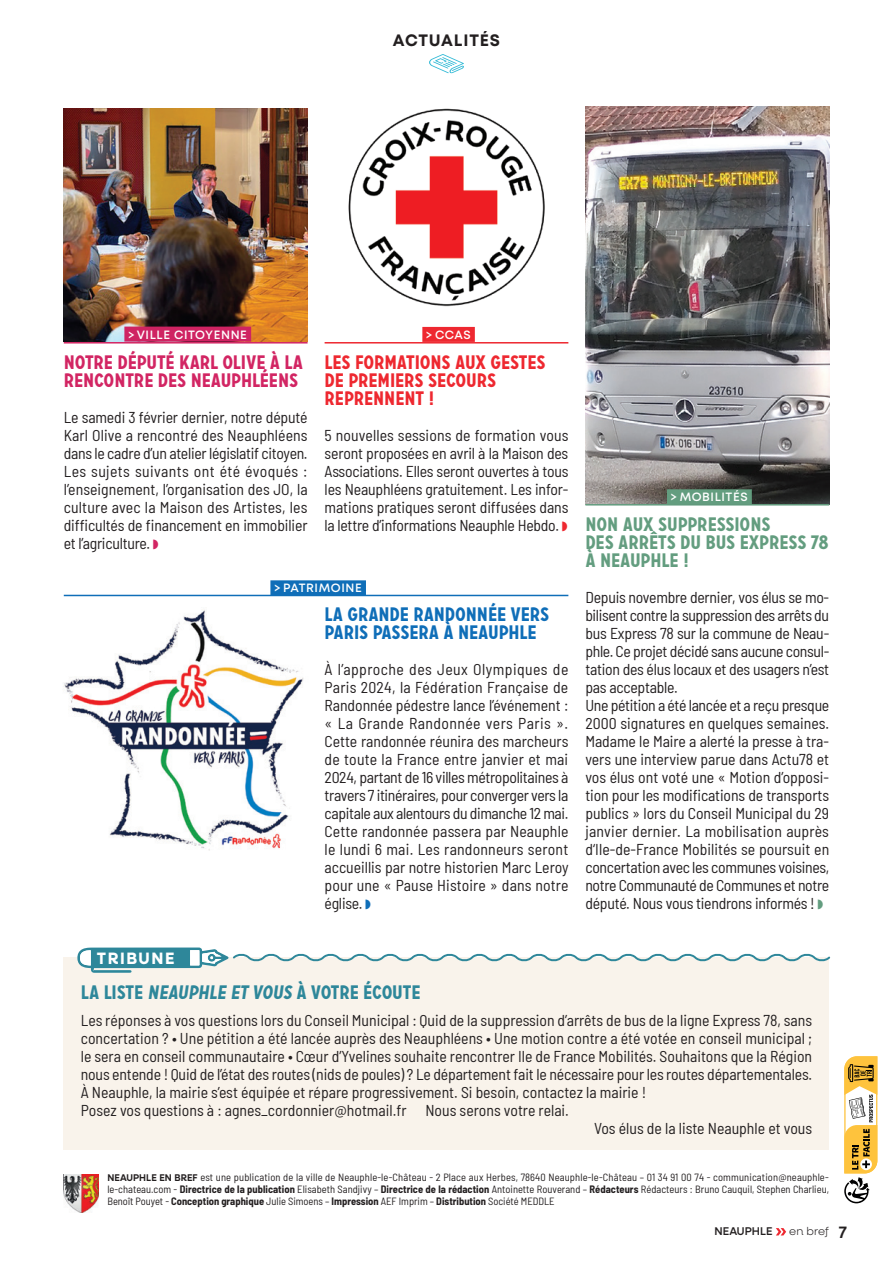
<style>
.page{position:relative;width:893px;height:1263px;background:#fff}
.page>*{position:absolute;margin:0;border:0;box-sizing:border-box;transform-origin:0 0}
.t1{font:700 19.5px/18px "Carrosserie";letter-spacing:-.005em;color:#639d7f}
.t2{font:700 19.5px/18px "Carrosserie";letter-spacing:-.005em;color:#ee2830}
.t3{font:700 19.5px/18px "Carrosserie";letter-spacing:-.005em;color:#d22563}
.t4{font:700 19.5px/18px "Carrosserie";letter-spacing:-.005em;color:#0f6eb8}
.t5{font:700 19.5px "Carrosserie";letter-spacing:-.005em;color:#2e879a}
.t6{font:700 16.5px "Mont";letter-spacing:.05em;color:#231f20}
.t7{font:700 16.5px "Neulis Alt";letter-spacing:.1em;color:#fff}
.t8{font:semi-condensed 15.75px/18px "Barlow";letter-spacing:-.005em;color:#231f20;text-align:justify}
.t9{font:600 12px "Mont";letter-spacing:.05em;color:#fff}
.t10{font:500 11.25px "Neulis Alt";letter-spacing:.01em;color:#231f20}
.t11{font:300 11.25px "Neulis Alt";letter-spacing:-.01em;color:#231f20}
.t12{font:semi-condensed 10.5px/12px "Barlow";color:#231f20;text-align:justify}
.s1{color:#d22563}
.s2{color:#ee2830}
.s3{color:#0f6eb8}
.s4{color:#639d7f}
.s5{font-family:"Neulis Alt";font-weight:600;font-stretch:normal;font-size:9.75px}
.s6{font-weight:700}
.s7{font-weight:500;font-size:16.5px}
</style>
<div class="page">
<svg style="left:776px;top:1228px;width:10px;height:7px"></svg>
<svg style="left:429px;top:54px;width:35px;height:19px"></svg>
<img style="left:64px;top:108px;width:244px;height:234px">
<img style="left:585px;top:106px;width:244px;height:398px">
<div style="left:124px;top:327px;width:127px;height:15px;background:#cf2362"></div>
<hr style="left:64px;top:342px;width:244px;height:1px;background:#d22563">
<svg style="left:844px;top:1056px;width:34px;height:148px"></svg>
<div style="left:64px;top:957px;width:765px;height:193px;background:#f9f3eb"></div>
<svg style="left:77px;top:947px;width:754px;height:26px"></svg>
<img style="left:64px;top:1174px;width:35px;height:39px">
<div style="left:667px;top:489px;width:85px;height:15px;background:#639d7f"></div>
<hr style="left:585px;top:504px;width:244px;height:1px;background:#639d7f">
<img style="left:63px;top:610px;width:241px;height:240px">
<div style="left:270px;top:580px;width:96px;height:15px;background:#0f6eb8"></div>
<hr style="left:64px;top:595px;width:504px;height:1px;background:#0f6eb8">
<div style="left:422px;top:327px;width:53px;height:15px;background:#ee2830"></div>
<hr style="left:325px;top:342px;width:243px;height:1px;background:#ee2830">
<img style="left:348px;top:108px;width:197px;height:199px">
<p class="t6" style="left:393px;top:30px;width:109px">ACTUALITÉS</p>
<p class="t9" style="left:128px;top:327px;width:120px">&gt; VILLE CITOYENNE</p>
<p class="t3" style="left:64px;top:353px;width:241px">NOTRE DÉPUTÉ KARL OLIVE À LA<br>RENCONTRE DES NEAUPHLÉENS</p>
<p class="t8" style="left:64px;top:407px;width:245px">Le samedi 3 février dernier, notre député Karl Olive a rencontré des Neauphléens dans le cadre d’un atelier législatif citoyen.<br>Les sujets suivants ont été évoqués : l’enseignement, l’organisation des JO, la culture avec la Maison des Artistes, les difficultés de financement en immobilier et l’agriculture. <span class="s1">◗</span></p>
<p class="t9" style="left:426px;top:327px;width:46px">&gt; CCAS</p>
<p class="t2" style="left:325px;top:353px;width:222px">LES FORMATIONS AUX GESTES<br>DE PREMIERS SECOURS<br>REPRENNENT !</p>
<p class="t8" style="left:325px;top:425px;width:245px">5 nouvelles sessions de formation vous seront proposées en avril à la Maison des Associations. Elles seront ouvertes à tous les Neauphléens gratuitement. Les infor&shy;mations pratiques seront diffusées dans la lettre d’informations Neauphle Hebdo. <span class="s2">◗</span></p>
<p class="t9" style="left:274px;top:580px;width:89px">&gt; PATRIMOINE</p>
<p class="t7" style="left:97px;top:949px;width:79px">TRIBUNE</p>
<p class="t4" style="left:325px;top:605px;width:226px">LA GRANDE RANDONNÉE VERS<br>PARIS PASSERA À NEAUPHLE</p>
<p class="t8" style="left:325px;top:659px;width:245px">À l’approche des Jeux Olympiques de Paris 2024, la Fédération Française de Randonnée pédestre lance l’événement : « La Grande Randonnée vers Paris ».<br>Cette randonnée réunira des marcheurs de toute la France entre janvier et mai 2024, partant de 16 villes métropolitaines à travers 7 itinéraires, pour converger vers la capitale aux alentours du dimanche 12 mai.<br>Cette randonnée passera par Neauphle le lundi 6 mai. Les randonneurs seront accueillis par notre historien Marc Leroy pour une « Pause Histoire » dans notre église. <span class="s3">◗</span></p>
<p class="t9" style="left:671px;top:489px;width:78px">&gt; MOBILITÉS</p>
<p class="t1" style="left:585px;top:515px;width:245px">NON AUX SUPPRESSIONS<br>DES ARRÊTS DU BUS EXPRESS 78<br>À NEAUPHLE !</p>
<p class="t8" style="left:585px;top:587px;width:245px;text-align:left">Depuis novembre dernier, vos élus se mo&shy;bilisent contre la suppression des arrêts du bus Express 78 sur la commune de Neau&shy;phle. Ce projet décidé sans aucune consul&shy;tation des élus locaux et des usagers n’est pas acceptable.<br>Une pétition a été lancée et a reçu presque 2000 signatures en quelques semaines.<br>Madame le Maire a alerté la presse à tra&shy;vers une interview parue dans Actu78 et vos élus ont voté une « Motion d’opposi&shy;tion pour les modifications de transports publics » lors du Conseil Municipal du 29 janvier dernier. La mobilisation auprès d‘Ile-de-France Mobilités se poursuit en concertation avec les communes voisines, notre Communauté de Communes et notre député. Nous vous tiendrons informés ! <span class="s4">◗</span></p>
<p class="t5" style="left:81px;top:981px;width:341px">LA LISTE NEAUPHLE ET VOUS À VOTRE ÉCOUTE</p>
<p class="t8" style="left:81px;top:1010px;width:733px">Les réponses à vos questions lors du Conseil Municipal : Quid de la suppression d’arrêts de bus de la ligne Express 78, sans</p>
<p class="t8" style="left:81px;top:1028px;width:733px">concertation ? • Une pétition a été lancée auprès des Neauphléens • Une motion contre a été votée en conseil municipal ;</p>
<p class="t8" style="left:81px;top:1046px;width:733px">le sera en conseil communautaire • Cœur d’Yvelines souhaite rencontrer Ile de France Mobilités. Souhaitons que la Région</p>
<p class="t8" style="left:81px;top:1064px;width:733px">nous entende ! Quid de l’état des routes (nids de poules) ? Le département fait le nécessaire pour les routes départementales.</p>
<p class="t8" style="left:81px;top:1082px;width:567px">À Neauphle, la mairie s’est équipée et répare progressivement. Si besoin, contactez la mairie !</p>
<p class="t8" style="left:81px;top:1100px;width:490px">Posez vos questions à : agnes_cordonnier@hotmail.fr Nous serons votre relai.</p>
<p class="t8" style="left:594px;top:1118px;width:220px">Vos élus de la liste Neauphle et vous</p>
<p class="t12" style="left:107px;top:1171px;width:723px"><span class="s5">NEAUPHLE EN BREF</span> est une publication de la ville de Neauphle-le-Château - 2 Place aux Herbes, 78640 Neauphle-le-Château – 01 34 91 00 74 - communication@neauphle&shy;le-chateau.com - <span class="s6">Directrice de la publication</span> Elisabeth Sandjivy – <span class="s6">Directrice de la rédaction</span> Antoinette Rouverand – <span class="s6">Rédacteurs</span> Rédacteurs : Bruno Cauquil, Stephen Charlieu, Benoît Pouyet - <span class="s6">Conception graphique</span> Julie Simoens – <span class="s6">Impression</span> AEF Imprim – <span class="s6">Distribution</span> Société MEDDLE</p>
<p class="t10" style="left:714px;top:1225px;width:60px">NEAUPHLE</p>
<p class="t11" style="left:789px;top:1225px;width:59px">en bref <span class="s7">7</span></p>
</div>
